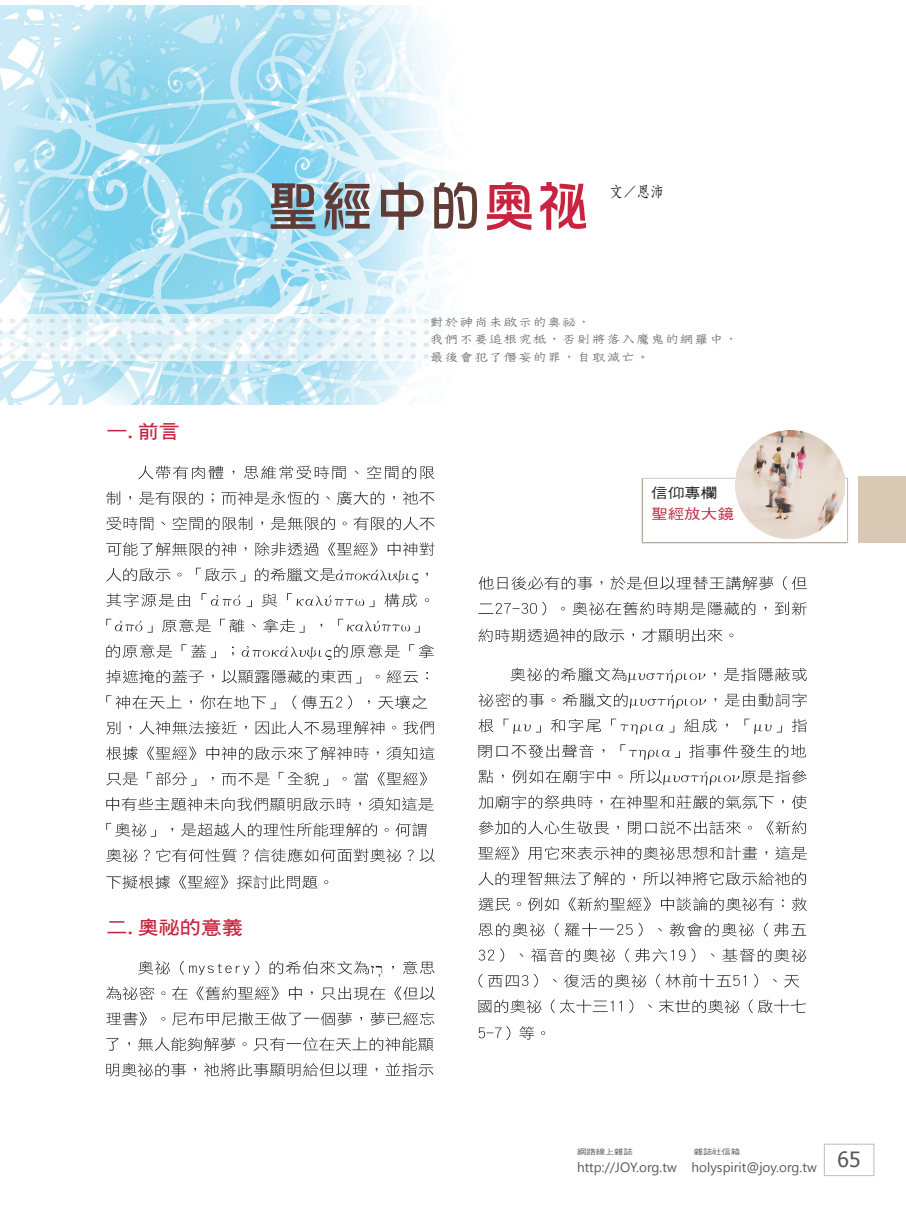
<style>
.page{position:relative;width:906px;height:1217px;background:#fff}
.page>*{position:absolute;margin:0;border:0;box-sizing:border-box;transform-origin:0 0}
.t1{font:54px "DF Hua Zong W5 WIN BF";color:#613b35}
.t2{font:18.9px "DF Hei W7 WIN BF";color:#c8233f;scale:1.11 1}
.t3{font:15px "DF Fang Song W6 WIN BF";color:#231f20;scale:.9 1}
.t4{font:14.1px "DF Hei W5 WIN BF";color:#c8233f;scale:1.18 1}
.t5{font:14.1px "DF Hei W5 WIN BF";color:#231f20;scale:1.18 1}
.t6{font:13.5px "Segoe UI";color:#57585a}
.t7{font:13.2px/17.7px "DF Tie Xian W3 WIN BF";color:#6c6d70;scale:1.11 1}
.t8{font:7.5px "DF Hei W5 WIN BF";letter-spacing:-.015em;color:#57585a;scale:1.25 1}
.s1{color:#c8233f}
</style>
<div class="page">
<div style="left:824px;top:1143px;width:50px;height:32px;border:1px solid #bcbdc0"></div>
<svg style="left:138px;top:465px;width:296px;height:14px"></svg>
<svg style="left:106px;top:491px;width:328px;height:13px"></svg>
<svg style="left:106px;top:516px;width:328px;height:14px"></svg>
<svg style="left:106px;top:542px;width:328px;height:14px"></svg>
<svg style="left:106px;top:567px;width:322px;height:16px"></svg>
<svg style="left:106px;top:593px;width:323px;height:14px"></svg>
<svg style="left:106px;top:618px;width:313px;height:14px"></svg>
<svg style="left:106px;top:644px;width:328px;height:15px"></svg>
<svg style="left:106px;top:669px;width:322px;height:14px"></svg>
<svg style="left:106px;top:695px;width:321px;height:14px"></svg>
<svg style="left:106px;top:720px;width:328px;height:14px"></svg>
<svg style="left:106px;top:746px;width:329px;height:14px"></svg>
<svg style="left:106px;top:771px;width:321px;height:14px"></svg>
<svg style="left:106px;top:797px;width:327px;height:13px"></svg>
<svg style="left:106px;top:822px;width:320px;height:14px"></svg>
<svg style="left:106px;top:848px;width:329px;height:14px"></svg>
<svg style="left:106px;top:875px;width:222px;height:13px"></svg>
<svg style="left:138px;top:961px;width:296px;height:15px"></svg>
<svg style="left:106px;top:986px;width:329px;height:13px"></svg>
<svg style="left:106px;top:1012px;width:328px;height:13px"></svg>
<svg style="left:106px;top:1037px;width:327px;height:13px"></svg>
<svg style="left:106px;top:1063px;width:327px;height:13px"></svg>
<svg style="left:478px;top:576px;width:329px;height:14px"></svg>
<svg style="left:478px;top:601px;width:328px;height:14px"></svg>
<svg style="left:478px;top:628px;width:255px;height:14px"></svg>
<svg style="left:510px;top:667px;width:297px;height:16px"></svg>
<svg style="left:478px;top:693px;width:329px;height:15px"></svg>
<svg style="left:478px;top:718px;width:328px;height:16px"></svg>
<svg style="left:478px;top:744px;width:328px;height:15px"></svg>
<svg style="left:478px;top:769px;width:328px;height:16px"></svg>
<svg style="left:479px;top:795px;width:328px;height:13px"></svg>
<svg style="left:478px;top:820px;width:328px;height:14px"></svg>
<svg style="left:478px;top:846px;width:329px;height:13px"></svg>
<svg style="left:478px;top:871px;width:328px;height:14px"></svg>
<svg style="left:478px;top:897px;width:329px;height:13px"></svg>
<svg style="left:478px;top:922px;width:328px;height:14px"></svg>
<svg style="left:478px;top:948px;width:328px;height:13px"></svg>
<svg style="left:478px;top:974px;width:321px;height:13px"></svg>
<svg style="left:478px;top:999px;width:327px;height:13px"></svg>
<svg style="left:478px;top:1026px;width:67px;height:13px"></svg>
<img style="left:0;top:5px;width:447px;height:399px">
<div style="left:642px;top:478px;width:206px;height:65px;border:1px solid #d9c9b4"></div>
<img style="left:736px;top:430px;width:109px;height:108px">
<div style="left:858px;top:476px;width:48px;height:66px;background:#d9c9b4"></div>
<img style="left:0;top:314px;width:436px;height:46px">
<h2 class="t2" style="left:106px;top:422px;width:68px">一.前言</h2>
<h1 class="t1" style="left:266px;top:179px;width:325px">聖經中的<span class="s1">奧祕</span></h1>
<p class="t3" style="left:609px;top:184px;width:61px">文／恩沛</p>
<p class="t7" style="left:429px;top:313px;width:280px">對於神尚未啟示的奧祕，<br>我們不要追根究柢，否則將落入魔鬼的網羅中，最後會犯了僭妄的罪，自取滅亡。</p>
<p class="t5" style="left:651px;top:486px;width:57px">信仰專欄</p>
<p class="t4" style="left:651px;top:507px;width:71px">聖經放大鏡</p>
<h2 class="t2" style="left:106px;top:917px;width:124px">二.奧祕的意義</h2>
<p class="t8" style="left:577px;top:1147px;width:46px">網路線上雜誌</p>
<p class="t8" style="left:694px;top:1147px;width:39px">雜誌社信箱</p>
<p class="t6" style="left:577px;top:1157px;width:285px">http://JOY.org.tw holyspirit@joy.org.tw <sup>65</sup></p>
</div>
